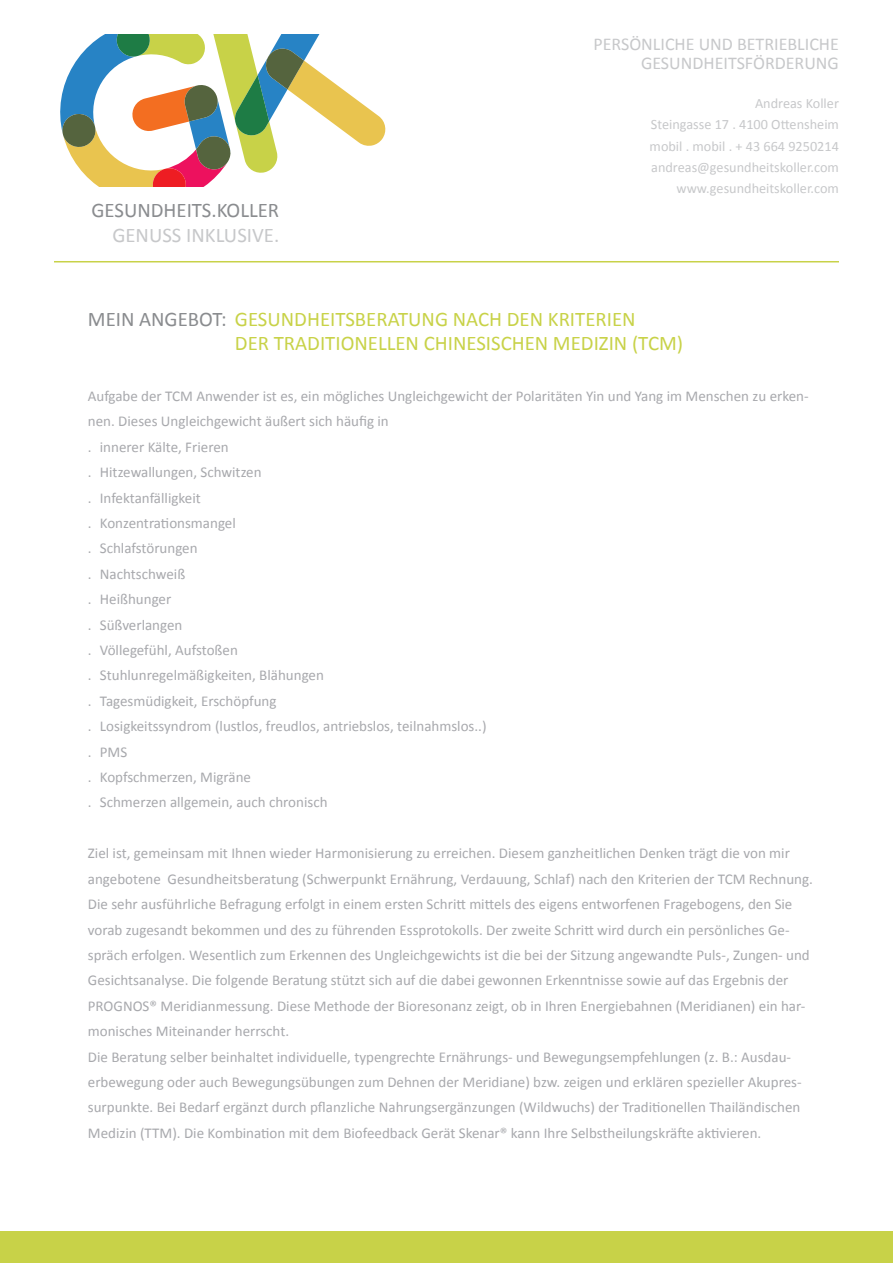
<style>
.page{position:relative;width:893px;height:1263px;background:#fff}
.page>*{position:absolute;margin:0;border:0;box-sizing:border-box;transform-origin:0 0}
.t1{font:20.85px/24px "Calibri";color:#c8d248}
.t2{font:20.85px "Calibri";color:#8a8c8f}
.t3{font:20.85px "Calibri";color:#c7c8ca}
.t4{font:18px/18.6px "Calibri";color:#c7c8ca;text-align:right}
.t5{font:15px/25.3px "Calibri";color:#a8a9ad}
.t6{font:14.25px/21px "Calibri";color:#c7c8ca;text-align:right}
.s1{color:#8a8c8f}
</style>
<div class="page">
<div style="left:0;top:1231px;width:893px;height:32px;background:#c8d248"></div>
<svg style="left:60px;top:34px;width:326px;height:152px"></svg>
<hr style="left:54px;top:261px;width:785px;height:1px;background:#c8d248">
<h1 class="t2" style="left:91px;top:197px;width:189px">GESUNDHEITS.KOLLER</h1>
<h1 class="t3" style="left:112px;top:222px;width:168px">GENUSS INKLUSIVE.</h1>
<p class="t4" style="left:593px;top:34px;width:247px">PERSÖNLICHE UND BETRIEBLICHE<br>GESUNDHEITSFÖRDERUNG</p>
<p class="t6" style="left:650px;top:93px;width:191px">Andreas Koller<br>Steingasse 17 . 4100 Ottensheim mobil . mobil . + 43 664 9250214 andreas@gesundheitskoller.com www.gesundheitskoller.com</p>
<h1 class="t1" style="left:235px;top:306px;width:450px;text-indent:-147px"><span class="s1">MEIN ANGEBOT:</span> GESUNDHEITSBERATUNG NACH DEN KRITERIEN<br>DER TRADITIONELLEN CHINESISCHEN MEDIZIN (TCM)</h1>
<p class="t5" style="left:88px;top:382px;width:722px">Aufgabe der TCM Anwender ist es, ein mögliches Ungleichgewicht der Polaritäten Yin und Yang im Menschen zu erken&shy;nen. Dieses Ungleichgewicht äußert sich häufig in<br>. innerer Kälte, Frieren<br>. Hitzewallungen, Schwitzen<br>. Infektanfälligkeit<br>. Konzentrationsmangel<br>. Schlafstörungen<br>. Nachtschweiß<br>. Heißhunger<br>. Süßverlangen<br>. Völlegefühl, Aufstoßen<br>. Stuhlunregelmäßigkeiten, Blähungen<br>. Tagesmüdigkeit, Erschöpfung<br>. Losigkeitssyndrom (lustlos, freudlos, antriebslos, teilnahmslos..)<br>. PMS<br>. Kopfschmerzen, Migräne<br>. Schmerzen allgemein, auch chronisch</p>
<p class="t5" style="left:88px;top:840px;width:727px">Ziel ist, gemeinsam mit Ihnen wieder Harmonisierung zu erreichen. Diesem ganzheitlichen Denken trägt die von mir angebotene Gesundheitsberatung (Schwerpunkt Ernährung, Verdauung, Schlaf) nach den Kriterien der TCM Rechnung.<br>Die sehr ausführliche Befragung erfolgt in einem ersten Schritt mittels des eigens entworfenen Fragebogens, den Sie vorab zugesandt bekommen und des zu führenden Essprotokolls. Der zweite Schritt wird durch ein persönliches Ge&shy;spräch erfolgen. Wesentlich zum Erkennen des Ungleichgewichts ist die bei der Sitzung angewandte Puls-, Zungen- und Gesichtsanalyse. Die folgende Beratung stützt sich auf die dabei gewonnen Erkenntnisse sowie auf das Ergebnis der PROGNOS® Meridianmessung. Diese Methode der Bioresonanz zeigt, ob in Ihren Energiebahnen (Meridianen) ein har&shy;monisches Miteinander herrscht.<br>Die Beratung selber beinhaltet individuelle, typengrechte Ernährungs- und Bewegungsempfehlungen (z. B.: Ausdau&shy;erbewegung oder auch Bewegungsübungen zum Dehnen der Meridiane) bzw. zeigen und erklären spezieller Akupres&shy;surpunkte. Bei Bedarf ergänzt durch pflanzliche Nahrungsergänzungen (Wildwuchs) der Traditionellen Thailändischen Medizin (TTM). Die Kombination mit dem Biofeedback Gerät Skenar® kann Ihre Selbstheilungskräfte aktivieren.</p>
</div>
